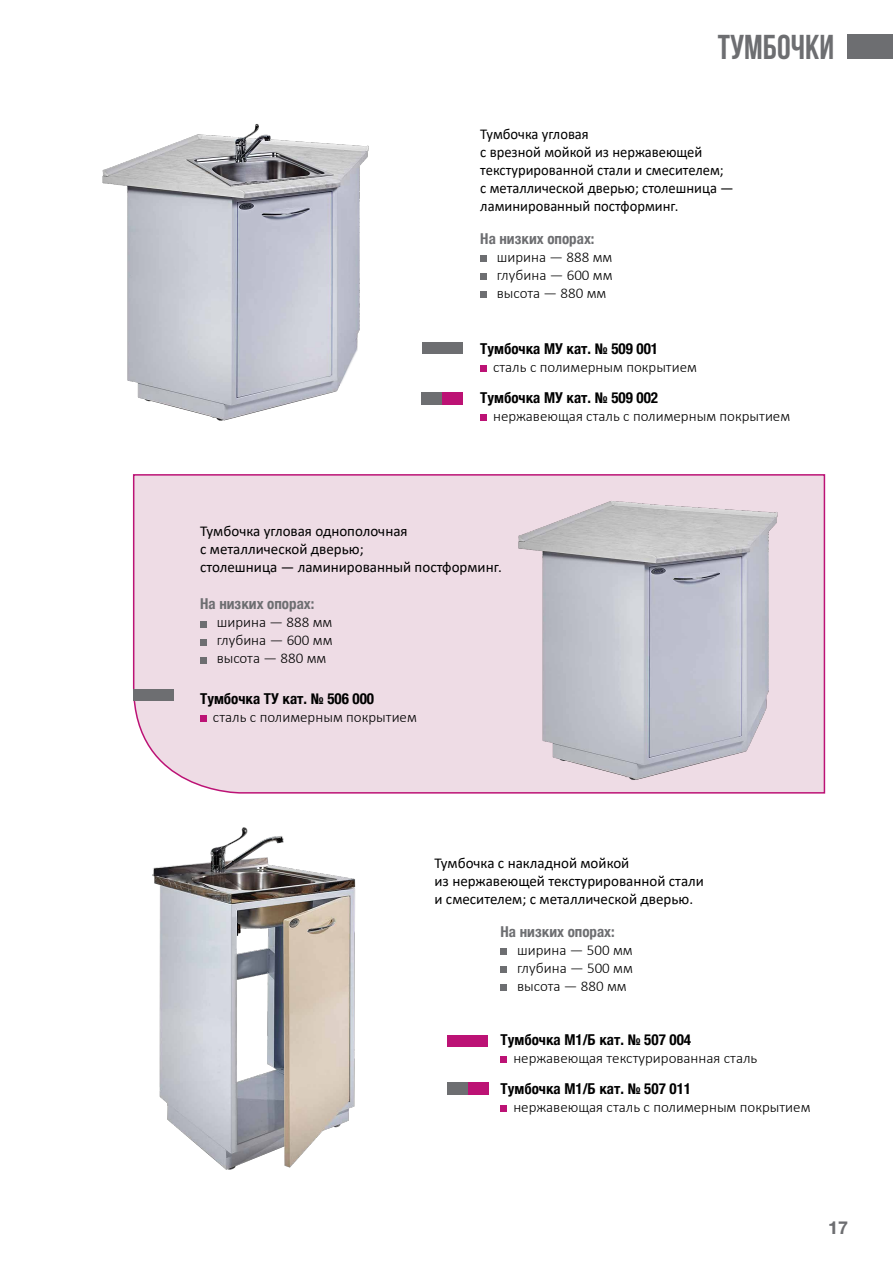
<style>
.page{position:relative;width:893px;height:1263px;background:#fff}
.page>*{position:absolute;margin:0;border:0;box-sizing:border-box;transform-origin:0 0}
.t1{font:700 34.5px "Bebas Neue";color:#6d6e71}
.t2{font:700 18px "Helvetica Neue Cyr";color:#6d6e71}
.t3{font:15px/18px "Calibri";color:#000}
.t4{font:300 15px/18px "Calibri";color:#000;text-align:justify}
.t5{font:700 condensed 15px "Helvetica Neue LTCYR";color:#000}
.t6{font:700 condensed 15px "Helvetica Neue LTCYR";color:#6d6e71}
</style>
<div class="page">
<div style="left:847px;top:34px;width:46px;height:25px;background:#6d6e71"></div>
<div style="left:447px;top:1035px;width:41px;height:12px;background:#bc1275"></div>
<svg style="left:447px;top:1083px;width:41px;height:11px"></svg>
<svg style="left:501px;top:1057px;width:6px;height:6px"></svg>
<div style="left:501px;top:1105px;width:6px;height:7px;background:#bc1275"></div>
<div style="left:501px;top:948px;width:6px;height:7px;background:#6d6e71"></div>
<div style="left:501px;top:966px;width:6px;height:7px;background:#6d6e71"></div>
<div style="left:501px;top:984px;width:6px;height:7px;background:#6d6e71"></div>
<div style="left:132px;top:474px;width:694px;height:320px;background:#eedce5"></div>
<img style="left:102px;top:124px;width:267px;height:297px">
<img style="left:511px;top:483px;width:288px;height:305px">
<div style="left:133px;top:689px;width:41px;height:12px;background:#6d6e71"></div>
<div style="left:422px;top:342px;width:41px;height:12px;background:#6d6e71"></div>
<svg style="left:422px;top:392px;width:41px;height:12px"></svg>
<div style="left:200px;top:715px;width:7px;height:7px;background:#bc1275"></div>
<div style="left:480px;top:365px;width:7px;height:7px;background:#bc1275"></div>
<div style="left:480px;top:414px;width:7px;height:7px;background:#bc1275"></div>
<div style="left:200px;top:621px;width:7px;height:6px;background:#6d6e71"></div>
<div style="left:200px;top:639px;width:7px;height:6px;background:#6d6e71"></div>
<div style="left:200px;top:657px;width:7px;height:6px;background:#6d6e71"></div>
<div style="left:480px;top:256px;width:7px;height:6px;background:#6d6e71"></div>
<div style="left:480px;top:274px;width:7px;height:6px;background:#6d6e71"></div>
<div style="left:480px;top:292px;width:7px;height:6px;background:#6d6e71"></div>
<img style="left:152px;top:827px;width:204px;height:343px">
<h1 class="t1" style="left:718px;top:28px;width:118px">Тумбочки</h1>
<p class="t3" style="left:480px;top:124px;width:255px">Тумбочка угловая<br>с врезной мойкой из нержавеющей текстурированной стали и смесителем;<br>с металлической дверью; столешница — ламинированный постформинг.</p>
<p class="t6" style="left:480px;top:231px;width:116px">На низких опорах:</p>
<p class="t4" style="left:497px;top:248px;width:117px">ширина — 888 мм глубина — 600 мм высота — 880 мм</p>
<p class="t5" style="left:480px;top:340px;width:179px">Тумбочка МУ кат. № 509 001</p>
<p class="t4" style="left:493px;top:358px;width:205px">сталь с полимерным покрытием</p>
<p class="t5" style="left:480px;top:389px;width:179px">Тумбочка МУ кат. № 509 002</p>
<p class="t4" style="left:493px;top:406px;width:299px">нержавеющая сталь с полимерным покрытием</p>
<p class="t3" style="left:200px;top:521px;width:303px">Тумбочка угловая однополочная<br>с металлической дверью;<br>столешница — ламинированный постформинг.</p>
<p class="t6" style="left:200px;top:596px;width:116px">На низких опорах:</p>
<p class="t4" style="left:217px;top:613px;width:117px">ширина — 888 мм глубина — 600 мм высота — 880 мм</p>
<p class="t5" style="left:200px;top:690px;width:175px">Тумбочка ТУ кат. № 506 000</p>
<p class="t4" style="left:213px;top:707px;width:205px">сталь с полимерным покрытием</p>
<p class="t3" style="left:434px;top:853px;width:271px">Тумбочка с накладной мойкой<br>из нержавеющей текстурированной стали и смесителем; с металлической дверью.</p>
<p class="t6" style="left:501px;top:923px;width:116px">На низких опорах:</p>
<p class="t4" style="left:517px;top:941px;width:117px">ширина — 500 мм глубина — 500 мм высота — 880 мм</p>
<p class="t5" style="left:501px;top:1031px;width:192px">Тумбочка М1/Б кат. № 507 004</p>
<p class="t4" style="left:513px;top:1049px;width:246px">нержавеющая текстурированная сталь</p>
<p class="t5" style="left:501px;top:1080px;width:192px">Тумбочка М1/Б кат. № 507 011</p>
<p class="t4" style="left:513px;top:1098px;width:299px">нержавеющая сталь с полимерным покрытием</p>
<p class="t2" style="left:828px;top:1217px;width:22px">17</p>
</div>
